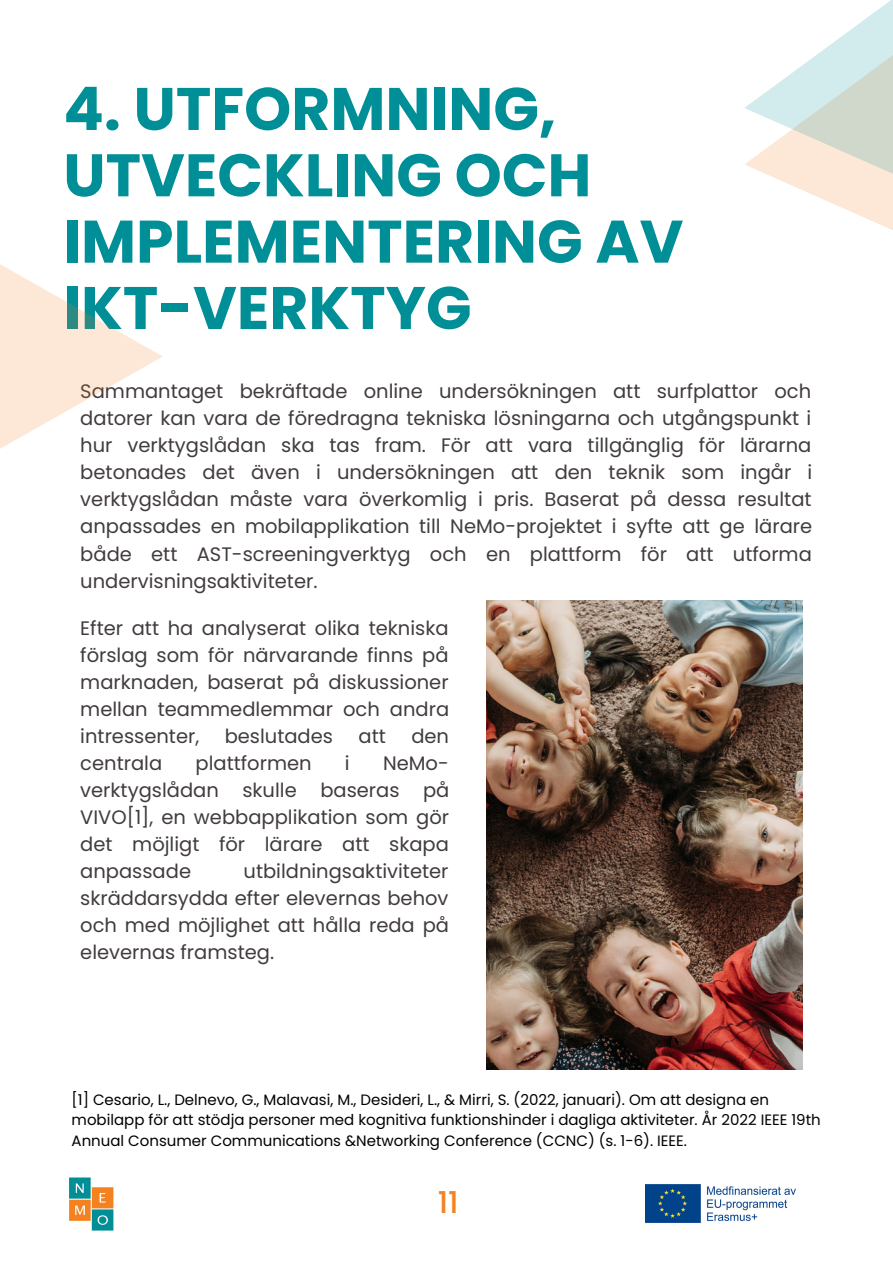
<style>
.page{position:relative;width:893px;height:1264px;background:#fff}
.page>*{position:absolute;margin:0;border:0;box-sizing:border-box;transform-origin:0 0}
.t1{font:700 60px/66.3px "Poppins";color:#008e97}
.t2{font:500 30px "Poppins";color:#f58220}
.t3{font:19.5px/27px "Poppins";color:#423c3c;text-align:justify}
.t4{font:15px/20.2px "Poppins";color:#000}
</style>
<div class="page">
<svg style="left:0;top:264px;width:163px;height:185px"></svg>
<img style="left:69px;top:1177px;width:45px;height:54px">
<svg style="left:745px;top:0;width:147px;height:230px"></svg>
<img style="left:487px;top:600px;width:315px;height:469px">
<img style="left:646px;top:1184px;width:150px;height:39px">
<h1 class="t1" style="left:63px;top:76px;width:621px">4. UTFORMNING,<br>UTVECKLING OCH<br>IMPLEMENTERING AV<br>IKT-VERKTYG</h1>
<p class="t3" style="left:80px;top:378px;width:733px">Sammantaget bekräftade online undersökningen att surfplattor och datorer kan vara de föredragna tekniska lösningarna och utgångspunkt i hur verktygslådan ska tas fram. För att vara tillgänglig för lärarna betonades det även i undersökningen att den teknik som ingår i verktygslådan måste vara överkomlig i pris. Baserat på dessa resultat anpassades en mobilapplikation till NeMo-projektet i syfte att ge lärare både ett AST-screeningverktyg och en plattform för att utforma undervisningsaktiviteter.</p>
<p class="t3" style="left:80px;top:614px;width:370px">Efter att ha analyserat olika tekniska förslag som för närvarande finns på marknaden, baserat på diskussioner mellan teammedlemmar och andra intressenter,</p>
<p class="t3" style="left:225px;top:722px;width:110px">beslutades</p>
<p class="t3" style="left:358px;top:722px;width:29px">att</p>
<p class="t3" style="left:411px;top:722px;width:39px">den</p>
<p class="t3" style="left:80px;top:749px;width:83px">centrala</p>
<p class="t3" style="left:195px;top:749px;width:118px">plattformen</p>
<p class="t3" style="left:345px;top:749px;width:6px">i</p>
<p class="t3" style="left:80px;top:749px;width:370px;text-indent:303px">NeMo&shy;verktygslådan skulle baseras på VIVO[1], en webbapplikation som gör det möjligt för lärare att skapa anpassade</p>
<p class="t3" style="left:80px;top:857px;width:370px;text-indent:163px">utbildningsaktiviteter skräddarsydda efter elevernas behov och med möjlighet att hålla reda på elevernas framsteg.</p>
<p class="t4" style="left:72px;top:1089px;width:750px">[1] Cesario, L., Delnevo, G., Malavasi, M., Desideri, L., &amp; Mirri, S. (2022, januari). Om att designa en mobilapp för att stödja personer med kognitiva funktionshinder i dagliga aktiviteter. År 2022 IEEE 19th<br>Annual Consumer Communications &amp;Networking Conference (CCNC) (s. 1-6). IEEE.</p>
<h2 class="t2" style="left:437px;top:1181px;width:23px">11</h2>
</div>
